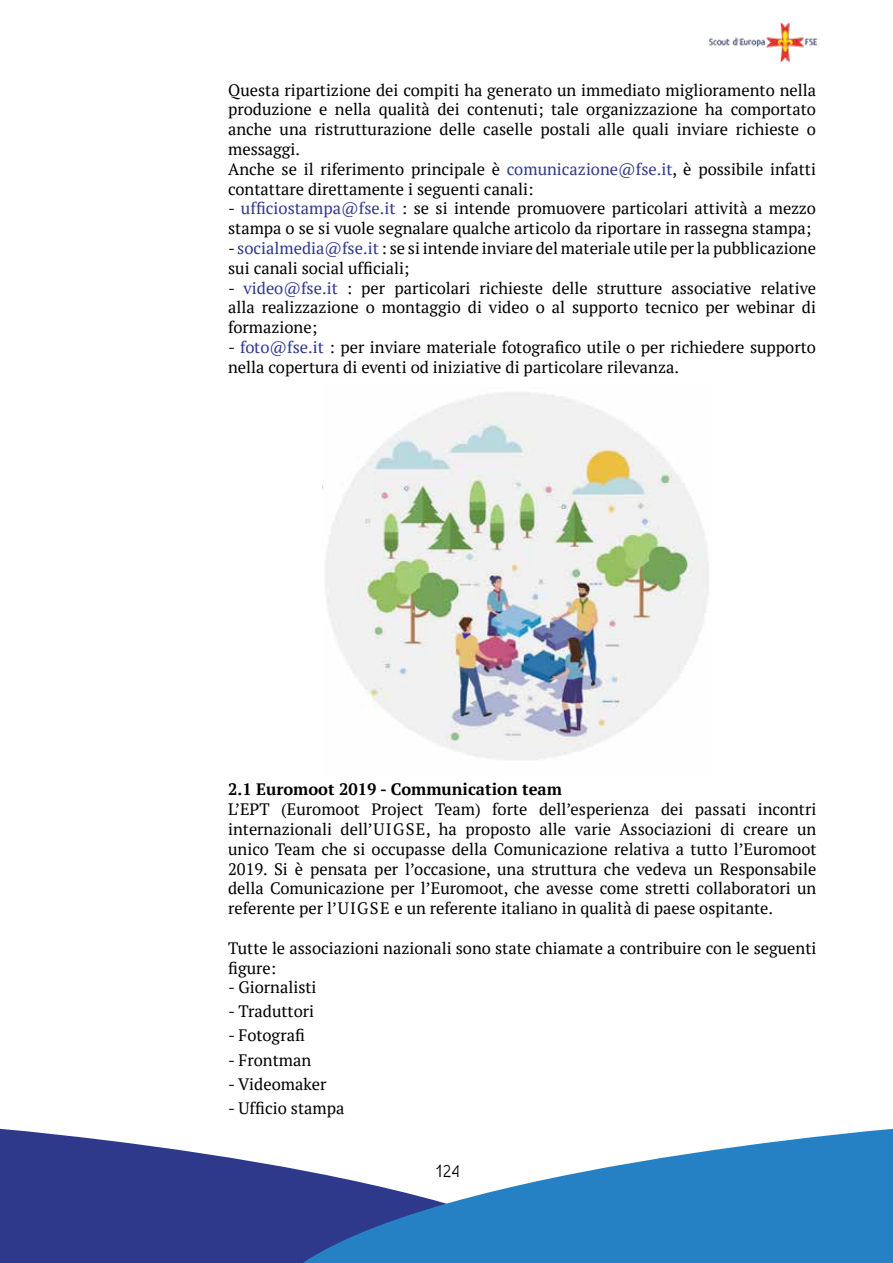
<style>
.page{position:relative;width:893px;height:1263px;background:#fff}
.page>*{position:absolute;margin:0;border:0;box-sizing:border-box;transform-origin:0 0}
.t1{font:16.5px/19.8px "PT Serif";color:#000}
.t2{font:700 16.5px "PT Serif";color:#000}
.t3{font:16.5px "Effessee W";color:#000}
.s1{color:#2f398b}
</style>
<div class="page">
<svg style="left:0;top:1128px;width:276px;height:135px;background:#495299"></svg>
<svg style="left:276px;top:1128px;width:617px;height:135px;fill:#2581c4"></svg>
<img style="left:709px;top:22px;width:109px;height:40px">
<img style="left:322px;top:392px;width:387px;height:368px">
<p class="t1" style="left:228px;top:80px;width:589px">Questa ripartizione dei compiti ha generato un immediato miglioramento nella produzione e nella qualità dei contenuti; tale organizzazione ha comportato anche una ristrutturazione delle caselle postali alle quali inviare richieste o messaggi.<br>Anche se il riferimento principale è <span class="s1">comunicazione@fse.it</span>, è possibile infatti contattare direttamente i seguenti canali:</p>
<p class="t1" style="left:228px;top:198px;width:589px">- <span class="s1">ufficiostampa@fse.it</span> : se si intende promuovere particolari attività a mezzo stampa o se si vuole segnalare qualche articolo da riportare in rassegna stampa;</p>
<p class="t1" style="left:228px;top:238px;width:589px">- <span class="s1">socialmedia@fse.it</span> : se si intende inviare del materiale utile per la pubblicazione sui canali social ufficiali;</p>
<p class="t1" style="left:228px;top:278px;width:589px;text-align:justify">- <span class="s1">video@fse.it</span> : per particolari richieste delle strutture associative relative alla realizzazione o montaggio di video o al supporto tecnico per webinar di formazione;</p>
<p class="t1" style="left:228px;top:337px;width:589px">- <span class="s1">foto@fse.it</span> : per inviare materiale fotografico utile o per richiedere supporto nella copertura di eventi od iniziative di particolare rilevanza.</p>
<p class="t2" style="left:228px;top:778px;width:335px">2.1 Euromoot 2019 - Communication team</p>
<p class="t1" style="left:228px;top:799px;width:590px;text-align:justify">L’EPT (Euromoot Project Team) forte dell’esperienza dei passati incontri internazionali dell’UIGSE, ha proposto alle varie Associazioni di creare un unico Team che si occupasse della Comunicazione relativa a tutto l’Euromoot 2019. Si è pensata per l’occasione, una struttura che vedeva un Responsabile della Comunicazione per l’Euromoot, che avesse come stretti collaboratori un referente per l’UIGSE e un referente italiano in qualità di paese ospitante.</p>
<p class="t1" style="left:228px;top:938px;width:590px">Tutte le associazioni nazionali sono state chiamate a contribuire con le seguenti figure:</p>
<p class="t1" style="left:228px;top:977px;width:90px">- Giornalisti</p>
<p class="t1" style="left:228px;top:1001px;width:88px">- Traduttori</p>
<p class="t1" style="left:228px;top:1025px;width:78px">- Fotografi</p>
<p class="t1" style="left:228px;top:1049px;width:85px">- Frontman</p>
<p class="t1" style="left:228px;top:1074px;width:100px">- Videomaker</p>
<p class="t1" style="left:228px;top:1098px;width:118px">- Ufficio stampa</p>
<p class="t3" style="left:433px;top:1159px;width:30px">124</p>
</div>
